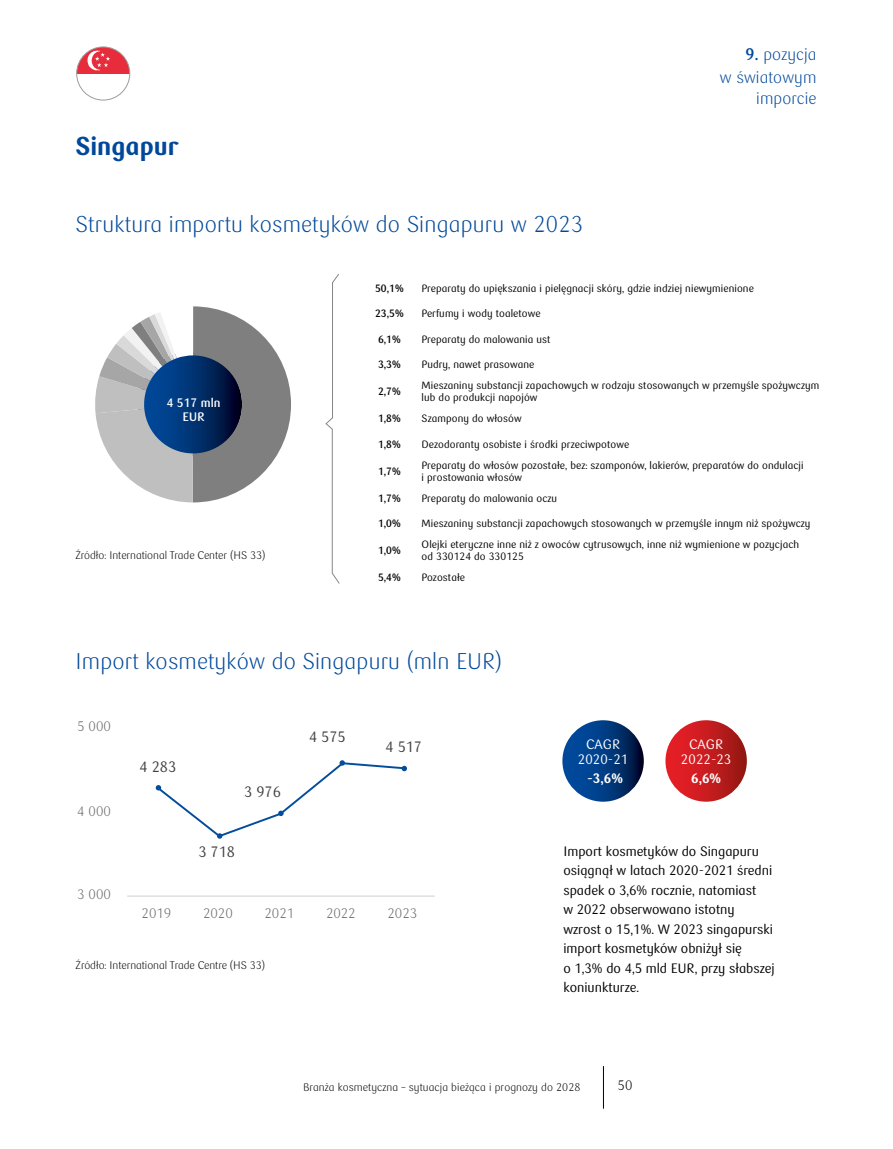
<style>
.page{position:relative;width:893px;height:1149px;background:#fff}
.page>*{position:absolute;margin:0;border:0;box-sizing:border-box;transform-origin:0 0}
.t1{font:900 25.5px "PKO Bank Polski";color:#00489a}
.t2{font:300 22.5px "PKO Bank Polski";letter-spacing:.01em;color:#00489a}
.t3{font:300 16.5px/22.5px "PKO Bank Polski";letter-spacing:.01em;color:#00489a;text-align:right}
.t4{font:14.85px "PKO Bank Polski";color:#404040}
.t5{font:300 13.65px "PKO Bank Polski";color:#666667}
.t6{font:13.5px/19.5px "PKO Bank Polski";color:#000}
.t7{font:13.5px/15px "PKO Bank Polski";letter-spacing:.01em;color:#fff;text-align:center}
.t8{font:900 13.5px "PKO Bank Polski";color:#fff}
.t9{font:300 13.5px "PKO Bank Polski";color:#000}
.t10{font:700 12.15px/13.5px "PKO Bank Polski";letter-spacing:.01em;color:#fff;text-align:center}
.t11{font:300 10.95px "PKO Bank Polski";color:#000}
.t12{font:10.5px/12px "PKO Bank Polski";letter-spacing:.01em;color:#000}
.t13{font:700 10.5px "PKO Bank Polski";color:#000}
.s1{font-weight:700}
</style>
<div class="page">
<hr style="left:603px;top:1065px;width:1px;height:43px;background:#000">
<svg style="left:325px;top:274px;width:15px;height:309px"></svg>
<hr style="left:127px;top:895px;width:308px;height:1px;background:#d9d9d9">
<svg style="left:155px;top:760px;width:252px;height:78px"></svg>
<div style="left:665px;top:720px;width:82px;height:81px;background:linear-gradient(to right,#f12730,#9a1a15);border-radius:41px"></div>
<svg style="left:562px;top:720px;width:82px;height:81px;background:#033a7d"></svg>
<svg style="left:77px;top:47px;width:53px;height:27px"></svg>
<svg style="left:85px;top:49px;width:25px;height:23px"></svg>
<div style="left:77px;top:47px;width:53px;height:53px;border:1px solid #9c9c9d;border-radius:50%"></div>
<svg style="left:95px;top:306px;width:196px;height:196px"></svg>
<h1 class="t1" style="left:76px;top:132px;width:105px">Singapur</h1>
<h2 class="t2" style="left:76px;top:212px;width:509px">Struktura importu kosmetyków do Singapuru w 2023</h2>
<h3 class="t3" style="left:720px;top:44px;width:98px"><span class="s1">9.</span> pozycja<br>w światowym</h3>
<h3 class="t3" style="left:756px;top:87px;width:62px">imporcie</h3>
<p class="t10" style="left:167px;top:396px;width:55px">4 517 mln<br>EUR</p>
<p class="t11" style="left:76px;top:549px;width:191px">Źródło: International Trade Center (HS 33)</p>
<p class="t13" style="left:375px;top:282px;width:30px">50,1%</p>
<p class="t12" style="left:422px;top:282px;width:334px">Preparaty do upiększania i pielęgnacji skóry, gdzie indziej niewymienione</p>
<p class="t13" style="left:375px;top:307px;width:30px">23,5%</p>
<p class="t12" style="left:422px;top:308px;width:120px">Perfumy i wody toaletowe</p>
<p class="t13" style="left:378px;top:333px;width:24px">6,1%</p>
<p class="t12" style="left:422px;top:333px;width:130px">Preparaty do malowania ust</p>
<p class="t13" style="left:378px;top:358px;width:24px">3,3%</p>
<p class="t12" style="left:422px;top:359px;width:114px">Pudry, nawet prasowane</p>
<p class="t13" style="left:378px;top:385px;width:24px">2,7%</p>
<p class="t12" style="left:422px;top:380px;width:399px">Mieszaniny substancji zapachowych w rodzaju stosowanych w przemyśle spożywczym lub do produkcji napojów</p>
<p class="t13" style="left:378px;top:412px;width:24px">1,8%</p>
<p class="t12" style="left:422px;top:413px;width:101px">Szampony do włosów</p>
<p class="t13" style="left:378px;top:438px;width:24px">1,8%</p>
<p class="t12" style="left:422px;top:438px;width:209px">Dezodoranty osobiste i środki przeciwpotowe</p>
<p class="t13" style="left:378px;top:465px;width:24px">1,7%</p>
<p class="t12" style="left:422px;top:459px;width:383px">Preparaty do włosów pozostałe, bez: szamponów, lakierów, preparatów do ondulacji i prostowania włosów</p>
<p class="t13" style="left:378px;top:492px;width:24px">1,7%</p>
<p class="t12" style="left:422px;top:492px;width:137px">Preparaty do malowania oczu</p>
<p class="t13" style="left:378px;top:517px;width:24px">1,0%</p>
<p class="t12" style="left:422px;top:517px;width:390px">Mieszaniny substancji zapachowych stosowanych w przemyśle innym niż spożywczy</p>
<p class="t13" style="left:378px;top:544px;width:24px">1,0%</p>
<p class="t12" style="left:422px;top:538px;width:379px">Olejki eteryczne inne niż z owoców cytrusowych, inne niż wymienione w pozycjach od 330124 do 330125</p>
<p class="t13" style="left:378px;top:571px;width:24px">5,4%</p>
<p class="t12" style="left:422px;top:571px;width:45px">Pozostałe</p>
<h2 class="t2" style="left:76px;top:648px;width:428px">Import kosmetyków do Singapuru (mln EUR)</h2>
<h3 class="t5" style="left:77px;top:718px;width:35px">5 000</h3>
<h3 class="t5" style="left:77px;top:803px;width:35px">4 000</h3>
<h3 class="t5" style="left:77px;top:886px;width:35px">3 000</h3>
<h3 class="t4" style="left:140px;top:758px;width:38px">4 283</h3>
<h3 class="t4" style="left:244px;top:783px;width:38px">3 976</h3>
<h3 class="t4" style="left:198px;top:843px;width:38px">3 718</h3>
<h3 class="t4" style="left:309px;top:728px;width:38px">4 575</h3>
<h3 class="t4" style="left:385px;top:738px;width:38px">4 517</h3>
<h3 class="t5" style="left:142px;top:905px;width:31px">2019</h3>
<h3 class="t5" style="left:203px;top:905px;width:31px">2020</h3>
<h3 class="t5" style="left:265px;top:905px;width:31px">2021</h3>
<h3 class="t5" style="left:326px;top:905px;width:31px">2022</h3>
<h3 class="t5" style="left:387px;top:905px;width:31px">2023</h3>
<p class="t11" style="left:76px;top:958px;width:191px">Źródło: International Trade Centre (HS 33)</p>
<p class="t7" style="left:578px;top:737px;width:52px">CAGR<br>2020-21</p>
<p class="t8" style="left:587px;top:770px;width:37px">-3,6%</p>
<p class="t7" style="left:681px;top:737px;width:52px">CAGR<br>2022-23</p>
<p class="t8" style="left:691px;top:770px;width:31px">6,6%</p>
<p class="t6" style="left:563px;top:841px;width:213px">Import kosmetyków do Singapuru osiągnął w latach 2020-2021 średni spadek o 3,6% rocznie, natomiast<br>w 2022 obserwowano istotny wzrost o 15,1%. W 2023 singapurski import kosmetyków obniżył się<br>o 1,3% do 4,5 mld EUR, przy słabszej koniunkturze.</p>
<p class="t11" style="left:303px;top:1081px;width:279px">Branża kosmetyczna – sytuacja bieżąca i prognozy do 2028</p>
<p class="t9" style="left:618px;top:1077px;width:16px">50</p>
</div>
